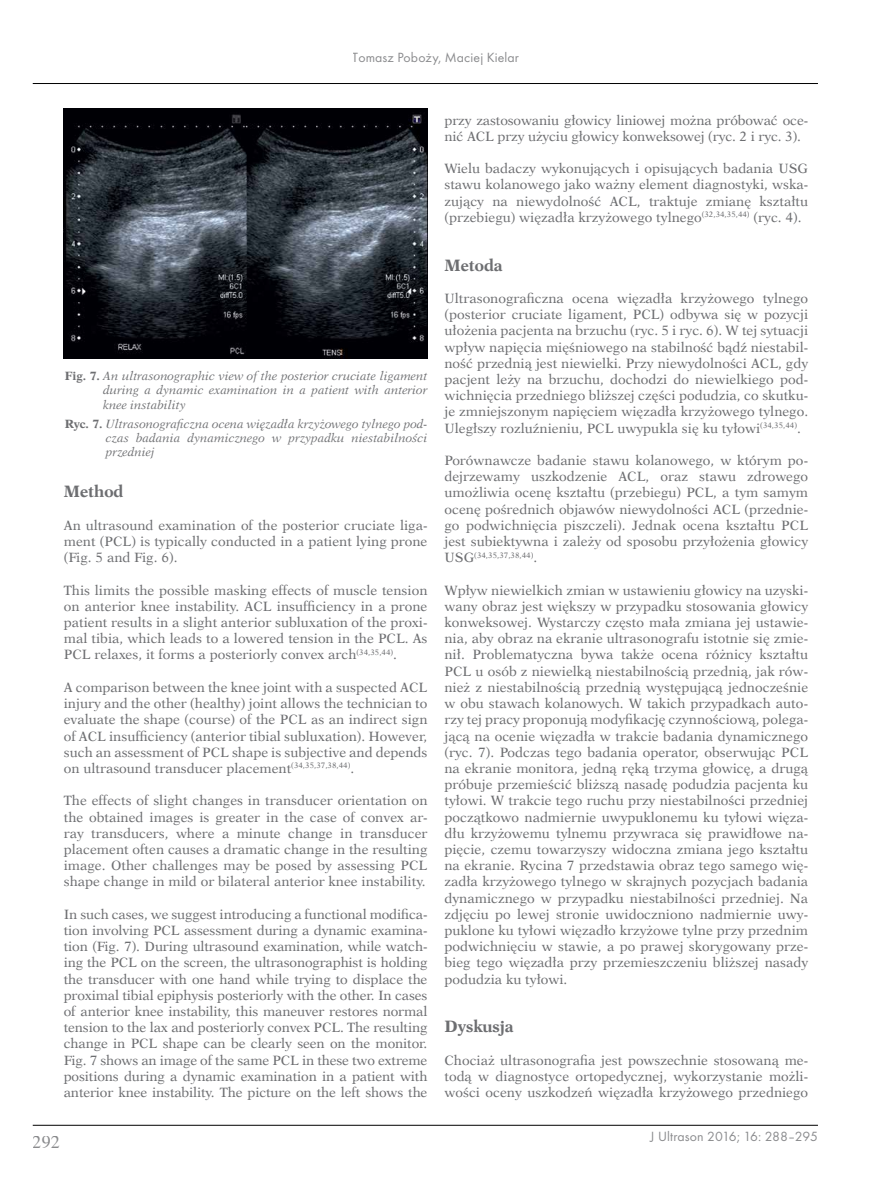
<style>
.page{position:relative;width:872px;height:1191px;background:#fff}
.page>*{position:absolute;margin:0;border:0;box-sizing:border-box;transform-origin:0 0}
.t1{font:18px "Times";color:#6d6e71}
.t2{font:700 16.5px "Dutch 823 EU";color:#6d6e71}
.t3{font:13.8px "Futura TCE";letter-spacing:.01em;color:#6d6e71}
.t4{font:13.5px/16.2px "Dutch 823 EU";color:#6d6e71;text-align:justify}
.t5{font:italic 12px/14.4px "Dutch 823 EU";color:#6d6e71;text-align:justify}
.t6{font:7.8px "Dutch 823 EU";color:#6d6e71}
.s1{font-weight:700;font-style:normal}
.s2{font-size:13.5px}
</style>
<div class="page">
<hr style="left:33px;top:1125px;width:785px;height:1px;background:#000">
<hr style="left:33px;top:83px;width:785px;height:1px;background:#000">
<img style="left:64px;top:108px;width:363px;height:250px">
<p class="t3" style="left:353px;top:49px;width:168px">Tomasz Poboży, Maciej Kielar</p>
<p class="t5" style="left:103px;top:369px;width:326px;text-indent:-38px"><span class="s1">Fig. 7.</span> An ultrasonographic view of the posterior cruciate ligament during a dynamic examination in a patient with anterior knee instability</p>
<p class="t5" style="left:106px;top:416px;width:323px;text-indent:-41px"><span class="s1">Ryc. 7.</span> Ultrasonograficzna ocena więzadła krzyżowego tylnego pod&shy;czas badania dynamicznego w przypadku niestabilności przedniej</p>
<p class="t2" style="left:64px;top:481px;width:61px">Method</p>
<p class="t4" style="left:64px;top:517px;width:365px">An ultrasound examination of the posterior cruciate liga&shy;ment (PCL) is typically conducted in a patient lying prone (Fig. 5 and Fig. 6).</p>
<p class="t4" style="left:64px;top:582px;width:365px">This limits the possible masking effects of muscle tension on anterior knee instability. ACL insufficiency in a prone patient results in a slight anterior subluxation of the proxi&shy;mal tibia, which leads to a lowered tension in the PCL. As PCL relaxes, it forms a posteriorly convex arch<sup>(34,35,44)</sup>.</p>
<p class="t4" style="left:64px;top:679px;width:365px">A comparison between the knee joint with a suspected ACL injury and the other (healthy) joint allows the technician to evaluate the shape (course) of the PCL as an indirect sign of ACL insufficiency (anterior tibial subluxation). However, such an assessment of PCL shape is subjective and depends on ultrasound transducer placement<sup>(34,35,37,38,44)</sup>.</p>
<p class="t4" style="left:64px;top:792px;width:365px">The effects of slight changes in transducer orientation on the obtained images is greater in the case of convex ar&shy;ray transducers, where a minute change in transducer placement often causes a dramatic change in the resulting image. Other challenges may be posed by assessing PCL shape change in mild or bilateral anterior knee instability.</p>
<p class="t4" style="left:64px;top:906px;width:365px">In such cases, we suggest introducing a functional modifica&shy;tion involving PCL assessment during a dynamic examina&shy;tion (Fig. 7). During ultrasound examination, while watch&shy;ing the PCL on the screen, the ultrasonographist is holding the transducer with one hand while trying to displace the proximal tibial epiphysis posteriorly with the other. In cases of anterior knee instability, this maneuver restores normal tension to the lax and posteriorly convex PCL. The resulting change in PCL shape can be clearly seen on the monitor.<br>Fig. 7 shows an image of the same PCL in these two extreme positions during a dynamic examination in a patient with anterior knee instability. The picture on the left shows the</p>
<p class="t4" style="left:444px;top:112px;width:365px">przy zastosowaniu głowicy liniowej można próbować oce&shy;nić ACL przy użyciu głowicy konweksowej (ryc. 2 i ryc. 3).</p>
<p class="t4" style="left:444px;top:161px;width:365px">Wielu badaczy wykonujących i opisujących badania USG stawu kolanowego jako ważny element diagnostyki, wska&shy;zujący na niewydolność ACL, traktuje zmianę kształtu (przebiegu) więzadła krzyżowego tylnego<sup>(32,34,35,44)</sup> (ryc. 4).</p>
<p class="t2" style="left:444px;top:255px;width:60px">Metoda</p>
<p class="t4" style="left:444px;top:290px;width:365px">Ultrasonograficzna ocena więzadła krzyżowego tylnego (posterior cruciate ligament, PCL) odbywa się w pozycji ułożenia pacjenta na brzuchu (ryc. 5 i ryc. 6). W tej sytuacji wpływ napięcia mięśniowego na stabilność bądź niestabil&shy;ność przednią jest niewielki. Przy niewydolności ACL, gdy pacjent leży na brzuchu, dochodzi do niewielkiego pod&shy;wichnięcia przedniego bliższej części podudzia, co skutku&shy;je zmniejszonym napięciem więzadła krzyżowego tylnego.<br>Uległszy rozluźnieniu, PCL uwypukla się ku tyłowi<sup>(34,35,44)</sup>.</p>
<p class="t4" style="left:444px;top:452px;width:365px">Porównawcze badanie stawu kolanowego, w którym po&shy;dejrzewamy uszkodzenie ACL, oraz stawu zdrowego umożliwia ocenę kształtu (przebiegu) PCL, a tym samym ocenę pośrednich objawów niewydolności ACL (przednie&shy;go podwichnięcia piszczeli). Jednak ocena kształtu PCL jest subiektywna i zależy od sposobu przyłożenia głowicy</p>
<p class="t6" style="left:444px;top:550px;width:94px"><span class="s2">USG</span>(34,35,37,38,44)<span class="s2">.</span></p>
<p class="t4" style="left:444px;top:582px;width:365px">Wpływ niewielkich zmian w ustawieniu głowicy na uzyski&shy;wany obraz jest większy w przypadku stosowania głowicy konweksowej. Wystarczy często mała zmiana jej ustawie&shy;nia, aby obraz na ekranie ultrasonografu istotnie się zmie&shy;nił. Problematyczna bywa także ocena różnicy kształtu PCL u osób z niewielką niestabilnością przednią, jak rów&shy;nież z niestabilnością przednią występującą jednocześnie w obu stawach kolanowych. W takich przypadkach auto&shy;rzy tej pracy proponują modyfikację czynnościową, polega&shy;jącą na ocenie więzadła w trakcie badania dynamicznego (ryc. 7). Podczas tego badania operator, obserwując PCL na ekranie monitora, jedną ręką trzyma głowicę, a drugą próbuje przemieścić bliższą nasadę podudzia pacjenta ku tyłowi. W trakcie tego ruchu przy niestabilności przedniej początkowo nadmiernie uwypuklonemu ku tyłowi więza&shy;dłu krzyżowemu tylnemu przywraca się prawidłowe na&shy;pięcie, czemu towarzyszy widoczna zmiana jego kształtu na ekranie. Rycina 7 przedstawia obraz tego samego wię&shy;zadła krzyżowego tylnego w skrajnych pozycjach badania dynamicznego w przypadku niestabilności przedniej. Na zdjęciu po lewej stronie uwidoczniono nadmiernie uwy&shy;puklone ku tyłowi więzadło krzyżowe tylne przy przednim podwichnięciu w stawie, a po prawej skorygowany prze&shy;bieg tego więzadła przy przemieszczeniu bliższej nasady podudzia ku tyłowi.</p>
<p class="t2" style="left:444px;top:1016px;width:71px">Dyskusja</p>
<p class="t4" style="left:444px;top:1052px;width:365px">Chociaż ultrasonografia jest powszechnie stosowaną me&shy;todą w diagnostyce ortopedycznej, wykorzystanie możli&shy;wości oceny uszkodzeń więzadła krzyżowego przedniego</p>
<h1 class="t1" style="left:33px;top:1125px;width:28px">292</h1>
<p class="t3" style="left:650px;top:1128px;width:169px">J Ultrason 2016; 16: 288–295</p>
</div>
